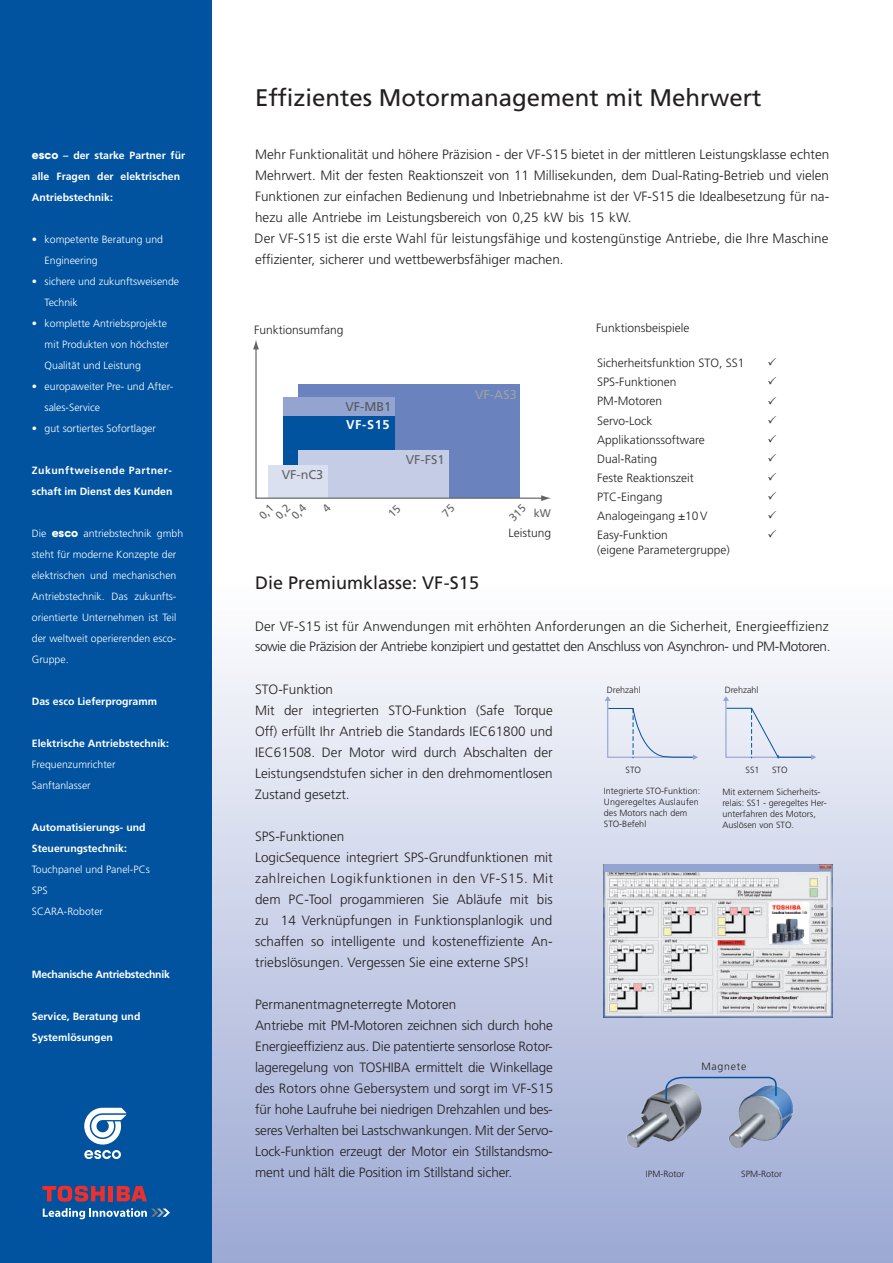
<style>
.page{position:relative;width:893px;height:1263px;background:#fff}
.page>*{position:absolute;margin:0;border:0;box-sizing:border-box;transform-origin:0 0}
.t1{font:24px "Frutiger LT Std";color:#231f20}
.t2{font:18px "Frutiger LT Std";color:#231f20}
.t3{font:300 13.5px/21px "Frutiger LT Std";color:#231f20}
.t4{font:300 13.5px/19.5px "Frutiger LT Std";letter-spacing:-.025em;color:#231f20}
.t5{font:12.75px "Frutiger LT Std";color:#636366}
.t6{font:12.75px "Frutiger LT Std";color:#a0a1a5}
.t7{font:12.75px "Frutiger LT Std";color:#56585a}
.t8{font:700 12.75px "Frutiger LT Std";color:#fff}
.t9{font:300 12px/19.2px "Frutiger LT Std";color:#231f20}
.t10{font:11.1px "Frutiger LT Std";color:#636366}
.t11{font:300 10.5px/21px "Frutiger LT Std";color:#fff}
.t12{font:700 10.5px/21px "Frutiger LT Std";color:#fff}
.t13{font:700 10.5px/21px "Frutiger LT Std";letter-spacing:.045em;color:#fff}
.t14{font:700 10.5px "Frutiger LT Std";letter-spacing:-.025em;color:#fff}
.t15{font:300 10.5px "Frutiger LT Std";letter-spacing:.075em;color:#231f20}
.t16{font:300 9px/10.8px "Frutiger LT Std";color:#231f20}
.s1{font-family:"Qanelas Soft DEMO";font-weight:800;font-size:12px}
</style>
<div class="page">
<div style="left:0;top:576px;width:893px;height:687px;background:linear-gradient(to bottom,#fff,#9aa7d3)"></div>
<div style="left:0;top:0;width:212px;height:1263px;background:#0153a0"></div>
<svg style="left:43px;top:1208px;width:127px;height:11px"></svg>
<hr style="left:109px;top:1186px;width:4px;height:15px;background:#ee2f2c">
<svg style="left:117px;top:1186px;width:30px;height:15px"></svg>
<svg style="left:42px;top:1186px;width:63px;height:16px"></svg>
<img style="left:620px;top:1077px;width:182px;height:75px">
<svg style="left:665px;top:1076px;width:112px;height:26px;background:#9aabcb"></svg>
<svg style="left:605px;top:696px;width:93px;height:64px;background:#e1e6f2"></svg>
<svg style="left:723px;top:696px;width:93px;height:64px;background:#e1e6f2"></svg>
<img style="left:604px;top:864px;width:228px;height:153px">
<div style="left:604px;top:864px;width:215px;height:7px;background:#94a4d0"></div>
<div style="left:768px;top:915px;width:40px;height:29px;background:#fff"></div>
<img style="left:768px;top:915px;width:37px;height:29px">
<svg style="left:84px;top:1108px;width:43px;height:36px"></svg>
<svg style="left:84px;top:1150px;width:37px;height:9px"></svg>
<svg style="left:253px;top:340px;width:298px;height:161px"></svg>
<p class="t12" style="left:32px;top:144px;width:155px"><span class="s1">esco</span> – der starke Partner für alle Fragen der elektrischen<br>Antriebstechnik:</p>
<p class="t11" style="left:45px;top:229px;width:120px;text-indent:-13px">• kompetente Beratung und<br>Engineering</p>
<p class="t11" style="left:45px;top:271px;width:136px;text-indent:-13px">• sichere und zukunftsweisende<br>Technik</p>
<p class="t11" style="left:45px;top:313px;width:126px;text-indent:-13px">• komplette Antriebsprojekte mit Produkten von höchster<br>Qualität und Leistung</p>
<p class="t11" style="left:45px;top:376px;width:130px;text-indent:-13px">• europaweiter Pre- und After&shy;sales-Service</p>
<p class="t11" style="left:32px;top:418px;width:126px">• gut sortiertes Sofortlager</p>
<p class="t13" style="left:32px;top:459px;width:142px">Zukunftweisende Partner&shy;schaft im Dienst des Kunden</p>
<p class="t11" style="left:32px;top:523px;width:153px">Die <span class="s1">esco</span> antriebstechnik gmbh steht für moderne Konzepte der elektrischen und mechanischen<br>Antriebstechnik. Das zukunfts&shy;orientierte Unternehmen ist Teil der weltweit operierenden esco-<br>Gruppe.</p>
<p class="t12" style="left:32px;top:690px;width:127px">Das esco Lieferprogramm</p>
<p class="t12" style="left:32px;top:732px;width:139px">Elektrische Antriebstechnik:</p>
<p class="t11" style="left:32px;top:754px;width:85px">Frequenzumrichter<br>Sanftanlasser</p>
<p class="t12" style="left:32px;top:816px;width:115px">Automatisierungs- und<br>Steuerungstechnik:</p>
<p class="t11" style="left:32px;top:859px;width:119px">Touchpanel und Panel-PCs<br>SPS<br>SCARA-Roboter</p>
<p class="t14" style="left:32px;top:968px;width:140px">Mechanische Antriebstechnik</p>
<p class="t12" style="left:32px;top:1005px;width:110px">Service, Beratung und<br>Systemlösungen</p>
<h1 class="t1" style="left:255px;top:84px;width:508px">Effizientes Motormanagement mit Mehrwert</h1>
<p class="t3" style="left:255px;top:144px;width:576px">Mehr Funktionalität und höhere Präzision - der VF-S15 bietet in der mittleren Leistungsklasse echten Mehrwert. Mit der festen Reaktionszeit von 11 Millisekunden, dem Dual-Rating-Betrieb und vielen Funktionen zur einfachen Bedienung und Inbetriebnahme ist der VF-S15 die Idealbesetzung für na&shy;hezu alle Antriebe im Leistungsbereich von 0,25 kW bis 15 kW.<br>Der VF-S15 ist die erste Wahl für leistungsfähige und kostengünstige Antriebe, die Ihre Maschine effizienter, sicherer und wettbewerbsfähiger machen.</p>
<p class="t9" style="left:254px;top:320px;width:91px">Funktionsumfang</p>
<p class="t5" style="left:282px;top:467px;width:43px">VF-nC3</p>
<p class="t7" style="left:345px;top:399px;width:47px">VF-MB1</p>
<p class="t8" style="left:346px;top:417px;width:45px">VF-S15</p>
<p class="t5" style="left:406px;top:453px;width:40px">VF-FS1</p>
<p class="t6" style="left:475px;top:387px;width:43px">VF-AS3</p>
<p class="t10" style="left:534px;top:507px;width:19px">kW</p>
<p class="t9" style="left:508px;top:523px;width:44px">Leistung</p>
<h2 class="t2" style="left:255px;top:572px;width:225px">Die Premiumklasse: VF-S15</h2>
<p class="t9" style="left:596px;top:318px;width:95px">Funktionsbeispiele</p>
<p class="t9" style="left:597px;top:354px;width:149px">Sicherheitsfunktion STO, SS1<br>SPS-Funktionen<br>PM-Motoren<br>Servo-Lock<br>Applikationssoftware<br>Dual-Rating<br>Feste Reaktionszeit<br>PTC-Eingang<br>Analogeingang ±10V<br>Easy-Funktion</p>
<p class="t9" style="left:597px;top:540px;width:134px">(eigene Parametergruppe)</p>
<p class="t4" style="left:255px;top:617px;width:577px">Der VF-S15 ist für Anwendungen mit erhöhten Anforderungen an die Sicherheit, Energieeffizienz sowie die Präzision der Antriebe konzipiert und gestattet den Anschluss von Asynchron- und PM-Motoren.</p>
<p class="t3" style="left:255px;top:679px;width:299px">STO-Funktion<br>Mit der integrierten STO-Funktion (Safe Torque Off) erfüllt Ihr Antrieb die Standards IEC61800 und IEC61508. Der Motor wird durch Abschalten der Leistungsendstufen sicher in den drehmomentlosen Zustand gesetzt.</p>
<p class="t3" style="left:255px;top:826px;width:300px">SPS-Funktionen<br>LogicSequence integriert SPS-Grundfunktionen mit zahlreichen Logikfunktionen in den VF-S15. Mit dem PC-Tool progammieren Sie Abläufe mit bis zu 14 Verknüpfungen in Funktionsplanlogik und schaffen so intelligente und kosteneffiziente An&shy;triebslösungen. Vergessen Sie eine externe SPS!</p>
<p class="t3" style="left:255px;top:994px;width:300px">Permanentmagneterregte Motoren<br>Antriebe mit PM-Motoren zeichnen sich durch hohe Energieeffizienz aus. Die patentierte sensorlose Rotor&shy;lageregelung von TOSHIBA ermittelt die Winkellage des Rotors ohne Gebersystem und sorgt im VF-S15 für hohe Laufruhe bei niedrigen Drehzahlen und bes&shy;seres Verhalten bei Lastschwankungen. Mit der Servo-Lock-Funktion erzeugt der Motor ein Stillstandsmo&shy;ment und hält die Position im Stillstand sicher.</p>
<p class="t16" style="left:607px;top:684px;width:35px">Drehzahl</p>
<p class="t16" style="left:725px;top:684px;width:35px">Drehzahl</p>
<p class="t16" style="left:625px;top:765px;width:17px">STO</p>
<p class="t16" style="left:604px;top:786px;width:98px">Integrierte STO-Funktion:<br>Ungeregeltes Auslaufen des Motors nach dem<br>STO-Befehl</p>
<p class="t16" style="left:746px;top:765px;width:16px">SS1</p>
<p class="t16" style="left:722px;top:787px;width:106px">Mit externem Sicherheits&shy;relais: SS1 - geregeltes Her&shy;unterfahren des Motors,<br>Auslösen von STO.</p>
<p class="t16" style="left:772px;top:765px;width:17px">STO</p>
<p class="t15" style="left:701px;top:1061px;width:46px">Magnete</p>
<p class="t16" style="left:646px;top:1169px;width:40px">IPM-Rotor</p>
<p class="t16" style="left:741px;top:1169px;width:43px">SPM-Rotor</p>
</div>
